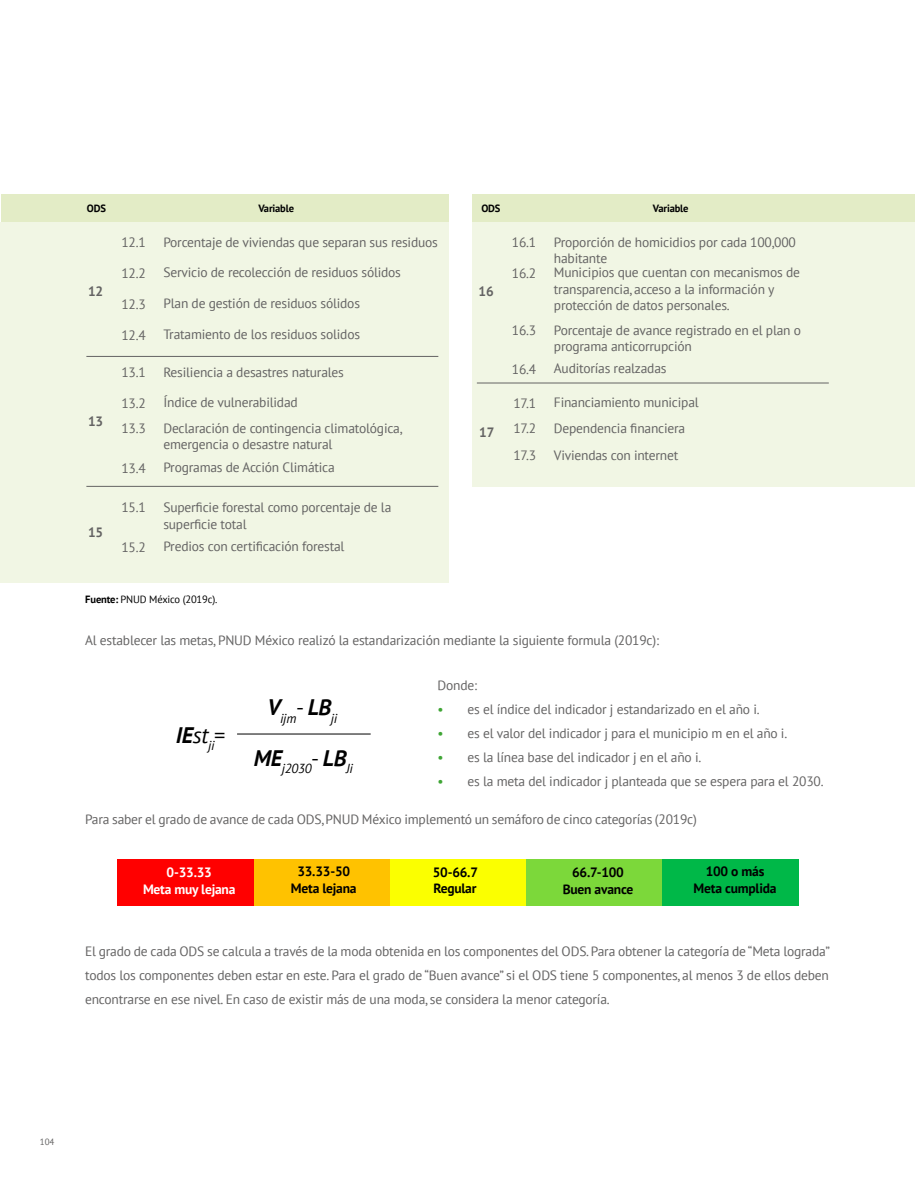
<style>
.page{position:relative;width:915px;height:1191px;background:#fff}
.page>*{position:absolute;margin:0;border:0;box-sizing:border-box;transform-origin:0 0}
.t1{font:italic 700 22.35px "PT Sans";color:#000}
.t2{font:13.5px/16.5px "PT Sans";letter-spacing:-.015em;color:#646363}
.t3{font:700 13.5px/16.5px "PT Sans";letter-spacing:-.015em;color:#000;text-align:center}
.t4{font:700 13.5px/16.5px "PT Sans";letter-spacing:-.015em;color:#fff;text-align:center}
.t5{font:700 13.5px "PT Sans";letter-spacing:-.015em;color:#646363}
.t6{font:italic 13.05px "PT Sans";letter-spacing:-.015em;color:#000}
.t7{font:10.5px "PT Sans";letter-spacing:-.015em;color:#000}
.t8{font:700 10.5px "PT Sans";letter-spacing:-.015em;color:#000}
.t9{font:9px "PT Sans";color:#646363}
.s1{font-weight:700}
.s2{font-weight:400}
.s3{font-weight:400;font-style:normal}
.s4{color:#3fa535}
</style>
<div class="page">
<div style="left:472px;top:194px;width:442px;height:28px;background:#e3ecc6"></div>
<div style="left:0;top:222px;width:449px;height:361px;background:#f1f6e4"></div>
<div style="left:472px;top:222px;width:442px;height:264px;background:#f1f6e4"></div>
<div style="left:1px;top:194px;width:448px;height:28px;background:#e3ecc6"></div>
<hr style="left:86px;top:356px;width:352px;height:1px;background:#646363">
<hr style="left:476px;top:383px;width:352px;height:1px;background:#646363">
<hr style="left:86px;top:486px;width:352px;height:1px;background:#646363">
<div style="left:118px;top:859px;width:136px;height:46px;background:#f00"></div>
<div style="left:254px;top:859px;width:136px;height:46px;background:#ffc200"></div>
<div style="left:390px;top:859px;width:136px;height:46px;background:#fbff00"></div>
<div style="left:526px;top:859px;width:136px;height:46px;background:#7cd83a"></div>
<div style="left:662px;top:859px;width:136px;height:46px;background:#00b848"></div>
<hr style="left:237px;top:733px;width:133px;height:1px;background:#000">
<p class="t8" style="left:87px;top:201px;width:21px">ODS</p>
<p class="t8" style="left:481px;top:201px;width:21px">ODS</p>
<p class="t8" style="left:258px;top:201px;width:37px">Variable</p>
<p class="t8" style="left:652px;top:201px;width:37px">Variable</p>
<p class="t2" style="left:163px;top:233px;width:276px">Porcentaje de viviendas que separan sus residuos</p>
<p class="t2" style="left:553px;top:233px;width:243px">Proporción de homicidios por cada 100,000 habitante</p>
<p class="t2" style="left:121px;top:233px;width:26px">12.1</p>
<p class="t2" style="left:511px;top:233px;width:26px">16.1</p>
<p class="t2" style="left:163px;top:264px;width:239px">Servicio de recolección de residuos sólidos</p>
<p class="t2" style="left:553px;top:264px;width:247px">Municipios que cuentan con mecanismos de transparencia, acceso a la información y protección de datos personales.</p>
<p class="t2" style="left:121px;top:265px;width:26px">12.2</p>
<p class="t2" style="left:511px;top:265px;width:26px">16.2</p>
<p class="t5" style="left:88px;top:282px;width:17px">12</p>
<p class="t5" style="left:478px;top:282px;width:17px">16</p>
<p class="t2" style="left:163px;top:295px;width:198px">Plan de gestión de residuos sólidos</p>
<p class="t2" style="left:121px;top:295px;width:26px">12.3</p>
<p class="t2" style="left:121px;top:327px;width:26px">12.4</p>
<p class="t2" style="left:121px;top:363px;width:26px">13.1</p>
<p class="t2" style="left:163px;top:326px;width:198px">Tratamiento de los residuos solidos</p>
<p class="t2" style="left:163px;top:363px;width:182px">Resiliencia a desastres naturales</p>
<p class="t2" style="left:511px;top:322px;width:26px">16.3</p>
<p class="t2" style="left:511px;top:361px;width:26px">16.4</p>
<p class="t2" style="left:553px;top:321px;width:249px">Porcentaje de avance registrado en el plan o programa anticorrupción</p>
<p class="t2" style="left:553px;top:360px;width:114px">Auditorías realzadas</p>
<p class="t5" style="left:88px;top:412px;width:17px">13</p>
<p class="t5" style="left:88px;top:523px;width:17px">15</p>
<p class="t2" style="left:163px;top:394px;width:136px">Índice de vulnerabilidad</p>
<p class="t2" style="left:553px;top:394px;width:146px">Financiamiento municipal</p>
<p class="t2" style="left:121px;top:395px;width:26px">13.2</p>
<p class="t2" style="left:513px;top:395px;width:24px">17.1</p>
<p class="t2" style="left:163px;top:419px;width:240px">Declaración de contingencia climatológica, emergencia o desastre natural</p>
<p class="t2" style="left:553px;top:419px;width:133px">Dependencia financiera</p>
<p class="t2" style="left:121px;top:420px;width:26px">13.3</p>
<p class="t2" style="left:513px;top:420px;width:24px">17.2</p>
<p class="t5" style="left:479px;top:423px;width:17px">17</p>
<p class="t2" style="left:553px;top:446px;width:126px">Viviendas con internet</p>
<p class="t2" style="left:513px;top:447px;width:24px">17.3</p>
<p class="t2" style="left:121px;top:460px;width:26px">13.4</p>
<p class="t2" style="left:163px;top:459px;width:173px">Programas de Acción Climática</p>
<p class="t2" style="left:121px;top:499px;width:26px">15.1</p>
<p class="t2" style="left:163px;top:499px;width:229px">Superficie forestal como porcentaje de la superficie total</p>
<p class="t2" style="left:121px;top:539px;width:26px">15.2</p>
<p class="t2" style="left:163px;top:538px;width:183px">Predios con certificación forestal</p>
<p class="t7" style="left:85px;top:592px;width:133px"><span class="s1">Fuente:</span> PNUD México (2019c).</p>
<p class="t2" style="left:85px;top:631px;width:575px">Al establecer las metas, PNUD México realizó la estandarización mediante la siguiente formula (2019c):</p>
<h1 class="t1" style="left:176px;top:720px;width:51px">IE<span class="s2">st</span><sub>ji</sub><span class="s3">=</span></h1>
<p class="t6" style="left:267px;top:709px;width:71px"><sup>V</sup>ijm<sup>-</sup> <sup>LB</sup>ji</p>
<p class="t6" style="left:254px;top:760px;width:100px"><sup>ME</sup>j2030<sup>-</sup> <sup>LB</sup>Ji</p>
<p class="t2" style="left:437px;top:676px;width:41px">Donde:</p>
<p class="t2" style="left:437px;top:700px;width:323px"><span class="s4">•</span> es el índice del indicador j estandarizado en el año i.</p>
<p class="t2" style="left:437px;top:724px;width:351px"><span class="s4">•</span> es el valor del indicador j para el municipio m en el año i.</p>
<p class="t2" style="left:437px;top:748px;width:265px"><span class="s4">•</span> es la línea base del indicador j en el año i.</p>
<p class="t2" style="left:437px;top:772px;width:387px"><span class="s4">•</span> es la meta del indicador j planteada que se espera para el 2030.</p>
<p class="t2" style="left:85px;top:810px;width:613px">Para saber el grado de avance de cada ODS, PNUD México implementó un semáforo de cinco categorías (2019c)</p>
<p class="t4" style="left:143px;top:864px;width:94px">0-33.33<br>Meta muy lejana</p>
<p class="t3" style="left:291px;top:863px;width:67px">33.33-50<br>Meta lejana</p>
<p class="t3" style="left:432px;top:863px;width:47px;text-align:left">50-66.7<br>Regular</p>
<p class="t3" style="left:562px;top:864px;width:72px">66.7-100<br>Buen avance</p>
<p class="t3" style="left:693px;top:863px;width:84px">100 o más<br>Meta cumplida</p>
<p class="t2" style="left:85px;top:939px;width:746px;line-height:24px;text-align:justify">El grado de cada ODS se calcula a través de la moda obtenida en los componentes del ODS. Para obtener la categoría de “Meta lograda” todos los componentes deben estar en este. Para el grado de “Buen avance” si el ODS tiene 5 componentes, al menos 3 de ellos deben encontrarse en ese nivel. En caso de existir más de una moda, se considera la menor categoría.</p>
<p class="t9" style="left:40px;top:1136px;width:16px">104</p>
</div>
